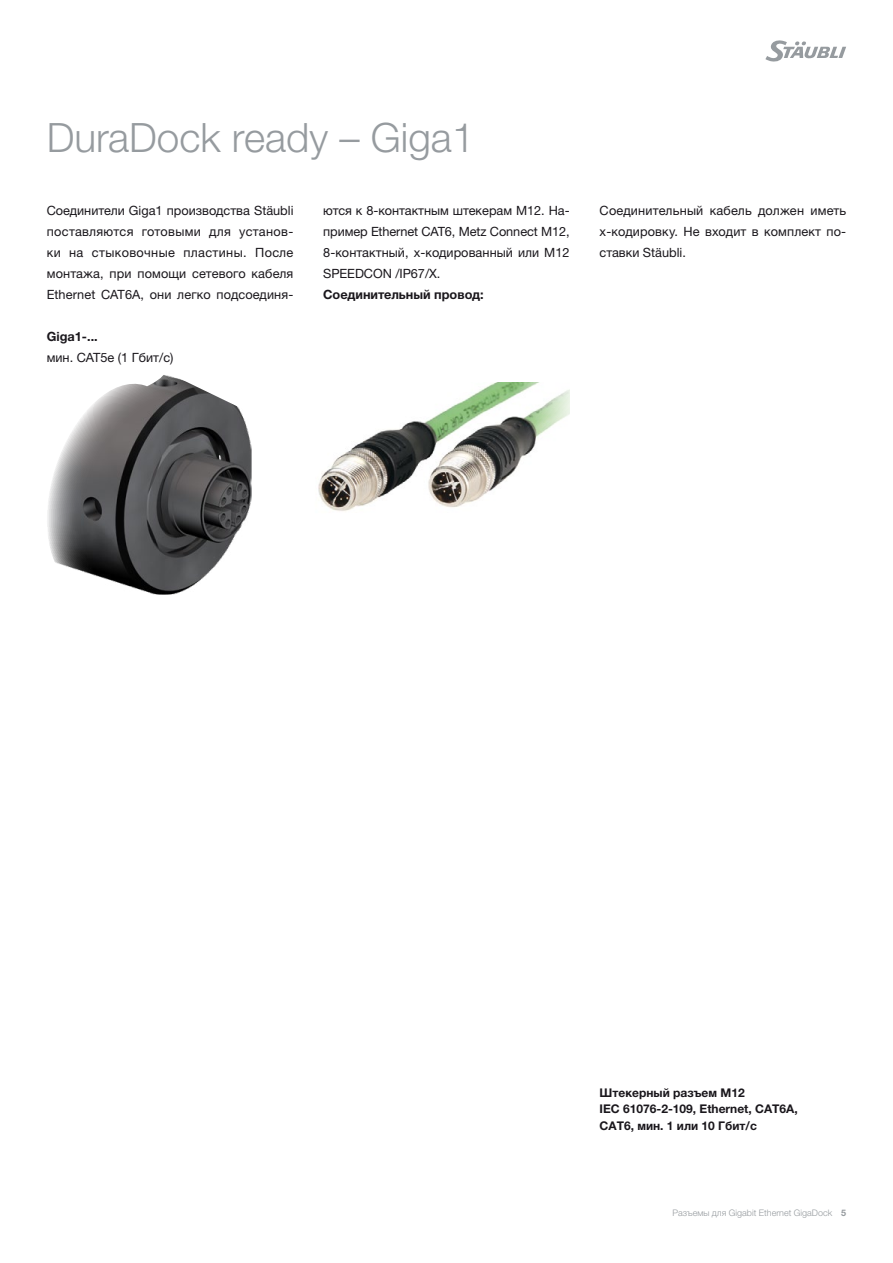
<style>
.page{position:relative;width:893px;height:1263px;background:#fff}
.page>*{position:absolute;margin:0;border:0;box-sizing:border-box;transform-origin:0 0}
.Headline_Inside_RU{font:300 40.5px "Helvetica Neue LTW1 G";color:#969b9f}
.RunningText_Inside_R{font:12.75px/21px "Helvetica Neue LTW1 G";letter-spacing:.005em;color:#1a171c;text-align:justify}
.RunningText_Inside_E{font:700 12.75px "Helvetica Neue LTW1 G";color:#1a171c}
.RunningText_Inside_D{font:12.75px "Helvetica Neue LTW1 G";color:#1a171c}
.RunningText_Inside_D-2{font:700 12.75px "Helvetica Neue LTW1 G";color:#1a171c}
.Caption_Inside_neutr{font:700 12px/16.5px "Helvetica Neue LTW1 G";color:#1a171c}
.t1{font:300 9px "Helvetica Neue LTW1 G";color:#969b9f}
.s1{font-weight:700}
</style>
<div class="page">
<svg style="left:765px;top:40px;width:81px;height:22px"></svg>
<img style="left:318px;top:382px;width:252px;height:129px">
<img style="left:47px;top:375px;width:205px;height:220px">
<p class="Headline_Inside_RU" style="left:47px;top:113px;width:429px">DuraDock ready – Giga1</p>
<p class="RunningText_Inside_R" style="left:47px;top:200px;width:248px">Соединители Giga1 производства Stäubli поставляются готовыми для установ&shy;ки на стыковочные пластины. После монтажа, при помощи сетевого кабеля Ethernet CAT6A, они легко подсоединя-</p>
<p class="RunningText_Inside_R" style="left:323px;top:200px;width:248px">ются к 8-контактным штекерам M12. На&shy;пример Ethernet CAT6, Metz Connect M12, 8-контактный, x-кодированный или M12<br>SPEEDCON /IP67/X.</p>
<p class="RunningText_Inside_E" style="left:323px;top:286px;width:162px">Соединительный провод:</p>
<p class="RunningText_Inside_D-2" style="left:47px;top:328px;width:52px">Giga1-...</p>
<p class="RunningText_Inside_D" style="left:47px;top:349px;width:128px">мин. CAT5e (1 Гбит/с)</p>
<p class="RunningText_Inside_R" style="left:600px;top:200px;width:248px">Соединительный кабель должен иметь х-кодировку. Не входит в комплект по&shy;ставки Stäubli.</p>
<p class="Caption_Inside_neutr" style="left:600px;top:1084px;width:200px">Штекерный разъем M12<br>IEC 61076-2-109, Ethernet, CAT6A,<br>CAT6, мин. 1 или 10 Гбит/с</p>
<p class="t1" style="left:672px;top:1207px;width:175px">Разъемы для Gigabit Ethernet GigaDock <span class="s1">5</span></p>
</div>
